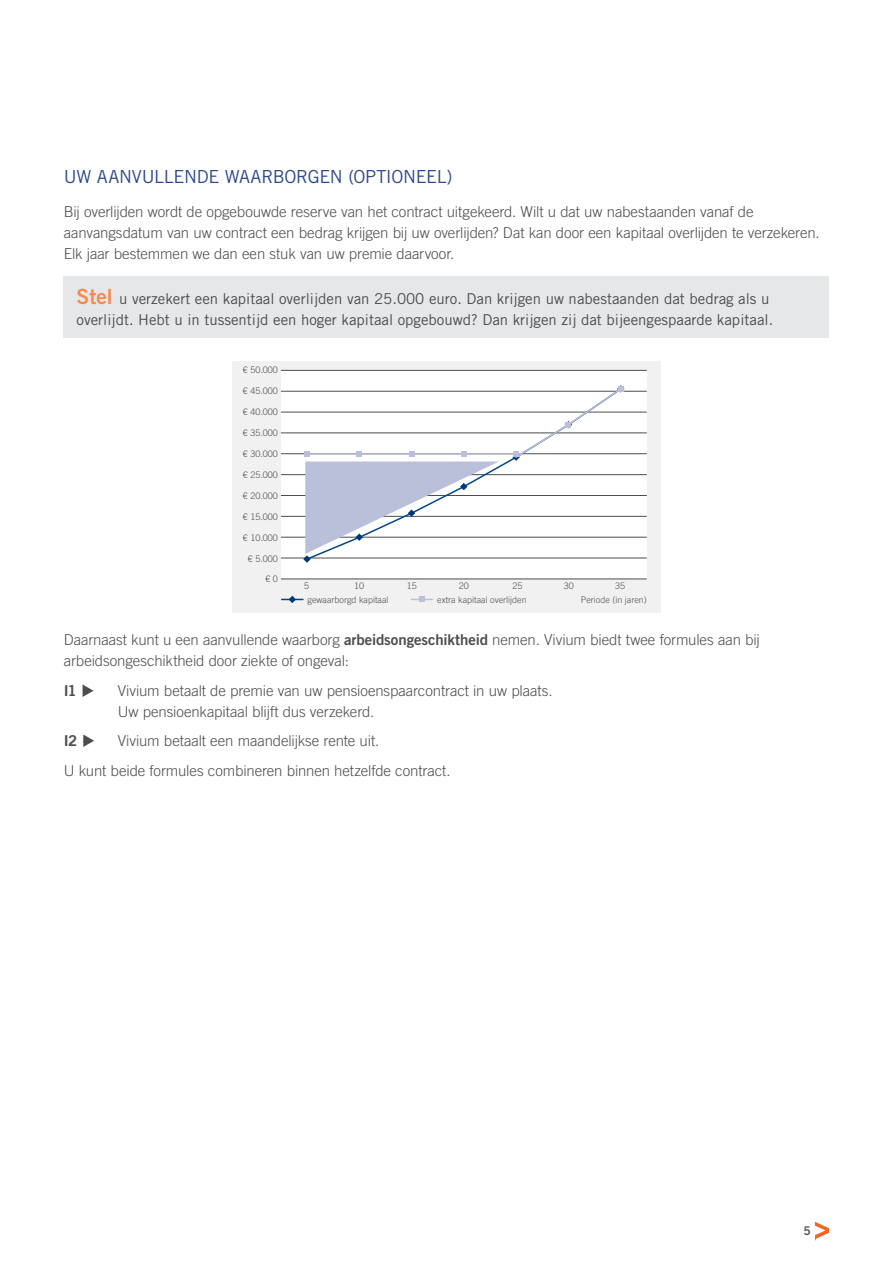
<style>
.page{position:relative;width:893px;height:1263px;background:#fff}
.page>*{position:absolute;margin:0;border:0;box-sizing:border-box;transform-origin:0 0}
.t1{font:18px "Trade Gothic LT Std";letter-spacing:-.015em;color:#2d4a89}
.t2{font:300 15px/21px "Trade Gothic LT Std";letter-spacing:-.01em;color:#4d4d4f}
.t3{font:15px/21px "Trade Gothic LT Std";color:#4d4d4f}
.t4{font:15px "Trade Gothic LT Std Bd 2";color:#4d4d4f}
.t5{font:12px "Trade Gothic LT Std Bd 2";color:#58595b}
.t6{font:300 9px "Trade Gothic LT Std";color:#4d4d4f}
.s1{font-family:"Trade Gothic LT Std Bd 2";font-size:21px;color:#f68a50}
.s2{font-family:"Trade Gothic LT Std Bd 2";font-weight:400}
</style>
<div class="page">
<svg style="left:815px;top:1222px;width:14px;height:18px"></svg>
<div style="left:64px;top:276px;width:765px;height:62px;background:#e6e7e8"></div>
<div style="left:232px;top:361px;width:429px;height:252px;background:#f1f1f2"></div>
<div style="left:281px;top:370px;width:366px;height:209px;background:#fff"></div>
<hr style="left:281px;top:370px;width:366px;height:1px;background:#4d4d4f">
<hr style="left:281px;top:391px;width:366px;height:1px;background:#4d4d4f">
<hr style="left:281px;top:412px;width:366px;height:1px;background:#4d4d4f">
<hr style="left:281px;top:433px;width:366px;height:1px;background:#4d4d4f">
<hr style="left:281px;top:453px;width:366px;height:1px;background:#4d4d4f">
<hr style="left:281px;top:474px;width:366px;height:1px;background:#4d4d4f">
<hr style="left:281px;top:495px;width:366px;height:1px;background:#4d4d4f">
<hr style="left:281px;top:516px;width:366px;height:1px;background:#4d4d4f">
<hr style="left:281px;top:537px;width:366px;height:1px;background:#4d4d4f">
<hr style="left:281px;top:558px;width:366px;height:1px;background:#4d4d4f">
<hr style="left:281px;top:579px;width:366px;height:1px;background:#4d4d4f">
<svg style="left:305px;top:390px;width:318px;height:169px"></svg>
<svg style="left:303px;top:451px;width:196px;height:112px"></svg>
<hr style="left:307px;top:453px;width:214px;height:2px;background:#bbc0da">
<svg style="left:512px;top:385px;width:112px;height:76px"></svg>
<svg style="left:282px;top:596px;width:21px;height:7px"></svg>
<svg style="left:411px;top:597px;width:22px;height:5px"></svg>
<p class="t1" style="left:64px;top:166px;width:390px">UW AANVULLENDE WAARBORGEN (OPTIONEEL)</p>
<p class="t2" style="left:64px;top:201px;width:757px">Bij overlijden wordt de opgebouwde reserve van het contract uitgekeerd. Wilt u dat uw nabestaanden vanaf de aanvangsdatum van uw contract een bedrag krijgen bij uw overlijden? Dat kan door een kapitaal overlijden te verzekeren.<br>Elk jaar bestemmen we dan een stuk van uw premie daarvoor.</p>
<p class="t3" style="left:77px;top:288px;width:698px"><span class="s1">Stel</span> u verzekert een kapitaal overlijden van 25.000 euro. Dan krijgen uw nabestaanden dat bedrag als u overlijdt. Hebt u in tussentijd een hoger kapitaal opgebouwd? Dan krijgen zij dat bijeengespaarde kapitaal.</p>
<p class="t6" style="left:243px;top:365px;width:37px">€ 50.000</p>
<p class="t6" style="left:243px;top:386px;width:37px">€ 45.000</p>
<p class="t6" style="left:243px;top:407px;width:37px">€ 40.000</p>
<p class="t6" style="left:243px;top:428px;width:37px">€ 35.000</p>
<p class="t6" style="left:243px;top:448px;width:37px">€ 30.000</p>
<p class="t6" style="left:243px;top:469px;width:37px">€ 25.000</p>
<p class="t6" style="left:243px;top:490px;width:37px">€ 20.000</p>
<p class="t6" style="left:243px;top:511px;width:37px">€ 15.000</p>
<p class="t6" style="left:243px;top:532px;width:37px">€ 10.000</p>
<p class="t6" style="left:248px;top:553px;width:32px">€ 5.000</p>
<p class="t6" style="left:265px;top:574px;width:14px">€ 0</p>
<p class="t6" style="left:304px;top:580px;width:7px">5</p>
<p class="t6" style="left:354px;top:580px;width:12px">10</p>
<p class="t6" style="left:407px;top:580px;width:12px">15</p>
<p class="t6" style="left:459px;top:580px;width:12px">20</p>
<p class="t6" style="left:512px;top:580px;width:12px">25</p>
<p class="t6" style="left:564px;top:580px;width:12px">30</p>
<p class="t6" style="left:615px;top:580px;width:12px">35</p>
<p class="t6" style="left:307px;top:594px;width:83px">gewaarborgd kapitaal</p>
<p class="t6" style="left:437px;top:594px;width:91px">extra kapitaal overlijden</p>
<p class="t6" style="left:581px;top:595px;width:67px">Periode (in jaren)</p>
<p class="t2" style="left:64px;top:629px;width:698px">Daarnaast kunt u een aanvullende waarborg <span class="s2">arbeidsongeschiktheid</span> nemen. Vivium biedt twee formules aan bij arbeidsongeschiktheid door ziekte of ongeval:</p>
<p class="t4" style="left:64px;top:681px;width:32px">I1 ◆</p>
<p class="t2" style="left:118px;top:680px;width:436px">Vivium betaalt de premie van uw pensioenspaarcontract in uw plaats.<br>Uw pensioenkapitaal blijft dus verzekerd.</p>
<p class="t4" style="left:64px;top:732px;width:33px">I2 ◆</p>
<p class="t2" style="left:64px;top:726px;width:388px;line-height:29.5px;text-indent:54px">Vivium betaalt een maandelijkse rente uit.<br>U kunt beide formules combineren binnen hetzelfde contract.</p>
<p class="t5" style="left:803px;top:1224px;width:9px">5</p>
</div>
